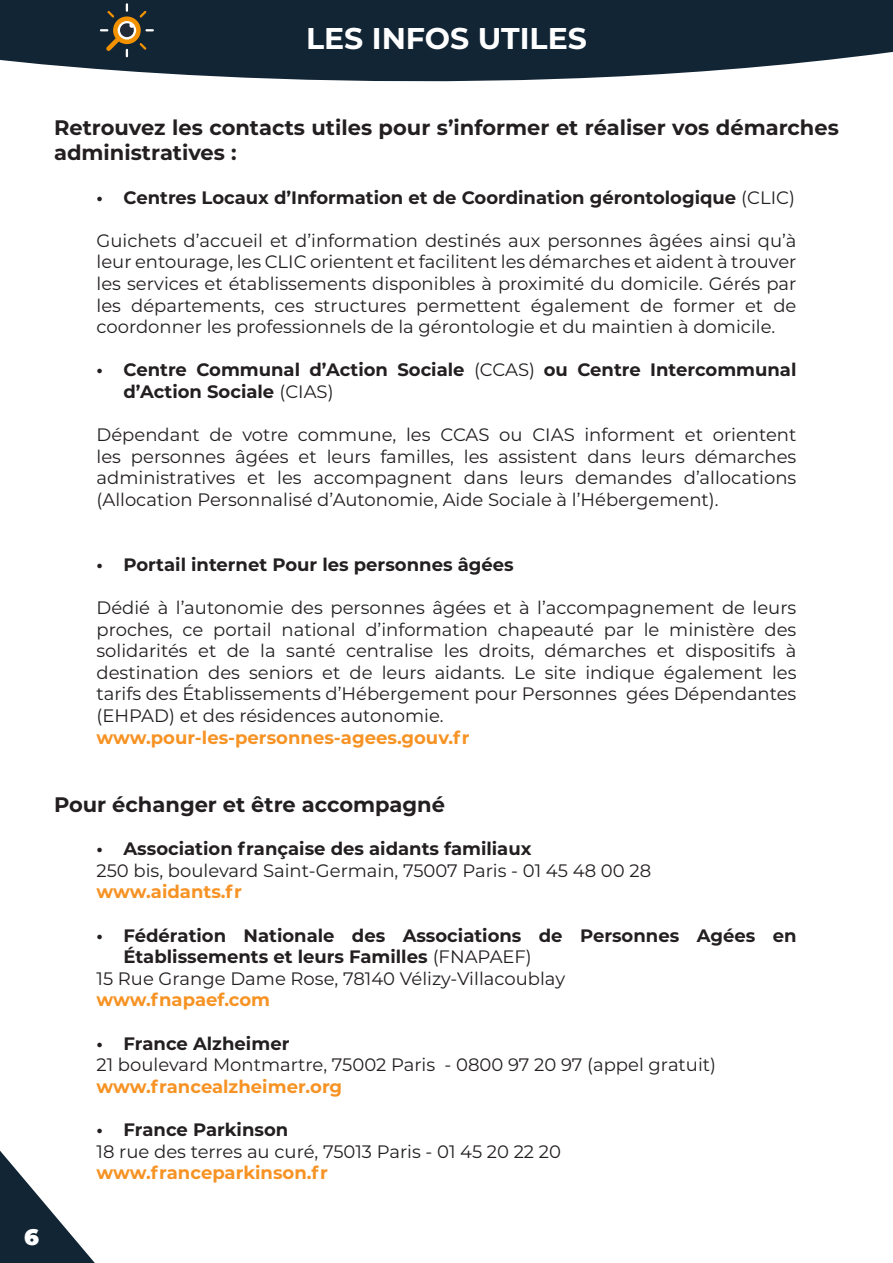
<style>
.page{position:relative;width:893px;height:1263px;background:#fff}
.page>*{position:absolute;margin:0;border:0;box-sizing:border-box;transform-origin:0 0}
.t1{font:700 30px "Montserrat";color:#fff}
.t2{font:900 22.5px "Montserrat";color:#fff}
.t3{font:700 21px/25.2px "Montserrat";color:#231f20}
.t4{font:18px/21.6px "Montserrat";color:#231f20;text-align:justify}
.t5{font:700 18px/21.6px "Montserrat";color:#231f20}
.t6{font:700 18px "Montserrat";color:#f79324}
.s1{font-weight:400}
</style>
<div class="page">
<svg style="left:0;top:1151px;width:95px;height:112px"></svg>
<svg style="left:0;top:0;width:893px;height:82px;fill:#122535"></svg>
<svg style="left:100px;top:3px;width:54px;height:54px"></svg>
<p class="t1" style="left:306px;top:17px;width:282px">LES INFOS UTILES</p>
<p class="t3" style="left:54px;top:114px;width:786px">Retrouvez les contacts utiles pour s’informer et réaliser vos démarches administratives :</p>
<p class="t5" style="left:97px;top:185px;width:700px">• Centres Locaux d’Information et de Coordination gérontologique <span class="s1">(CLIC)</span></p>
<p class="t4" style="left:97px;top:229px;width:701px">Guichets d’accueil et d’information destinés aux personnes âgées ainsi qu’à leur entourage, les CLIC orientent et facilitent les démarches et aident à trouver les services et établissements disponibles à proximité du domicile. Gérés par les départements, ces structures permettent également de former et de coordonner les professionnels de la gérontologie et du maintien à domicile.</p>
<p class="t5" style="left:124px;top:358px;width:674px;text-indent:-27px">• Centre Communal d’Action Sociale <span class="s1">(CCAS)</span> ou Centre Intercommunal d’Action Sociale <span class="s1">(CIAS)</span></p>
<p class="t4" style="left:97px;top:423px;width:701px">Dépendant de votre commune, les CCAS ou CIAS informent et orientent les personnes âgées et leurs familles, les assistent dans leurs démarches administratives et les accompagnent dans leurs demandes d’allocations (Allocation Personnalisé d’Autonomie, Aide Sociale à l’Hébergement).</p>
<p class="t5" style="left:97px;top:553px;width:419px">• Portail internet Pour les personnes âgées</p>
<p class="t4" style="left:97px;top:596px;width:701px">Dédié à l’autonomie des personnes âgées et à l’accompagnement de leurs proches, ce portail national d’information chapeauté par le ministère des solidarités et de la santé centralise les droits, démarches et dispositifs à destination des seniors et de leurs aidants. Le site indique également les tarifs des Établissements d’Hébergement pour Personnes gées Dépendantes (EHPAD) et des résidences autonomie.</p>
<p class="t6" style="left:97px;top:724px;width:374px">www.pour-les-personnes-agees.gouv.fr</p>
<p class="t3" style="left:54px;top:791px;width:393px">Pour échanger et être accompagné</p>
<p class="t5" style="left:97px;top:837px;width:436px">• Association française des aidants familiaux</p>
<p class="t4" style="left:97px;top:859px;width:556px">250 bis, boulevard Saint-Germain, 75007 Paris - 01 45 48 00 28</p>
<p class="t6" style="left:97px;top:879px;width:147px">www.aidants.fr</p>
<p class="t5" style="left:124px;top:923px;width:674px;text-indent:-27px">• Fédération Nationale des Associations de Personnes Agées en<br>Établissements et leurs Familles <span class="s1">(FNAPAEF)</span></p>
<p class="t4" style="left:97px;top:967px;width:470px">15 Rue Grange Dame Rose, 78140 Vélizy-Villacoublay</p>
<p class="t6" style="left:97px;top:987px;width:175px">www.fnapaef.com</p>
<p class="t5" style="left:97px;top:1031px;width:194px">• France Alzheimer</p>
<p class="t4" style="left:97px;top:1053px;width:621px">21 boulevard Montmartre, 75002 Paris - 0800 97 20 97 (appel gratuit)</p>
<p class="t6" style="left:97px;top:1073px;width:247px">www.francealzheimer.org</p>
<p class="t5" style="left:97px;top:1118px;width:193px">• France Parkinson</p>
<p class="t4" style="left:97px;top:1140px;width:466px">18 rue des terres au curé, 75013 Paris - 01 45 20 22 20</p>
<p class="t6" style="left:97px;top:1160px;width:233px">www.franceparkinson.fr</p>
<p class="t2" style="left:24px;top:1220px;width:16px">6</p>
</div>
